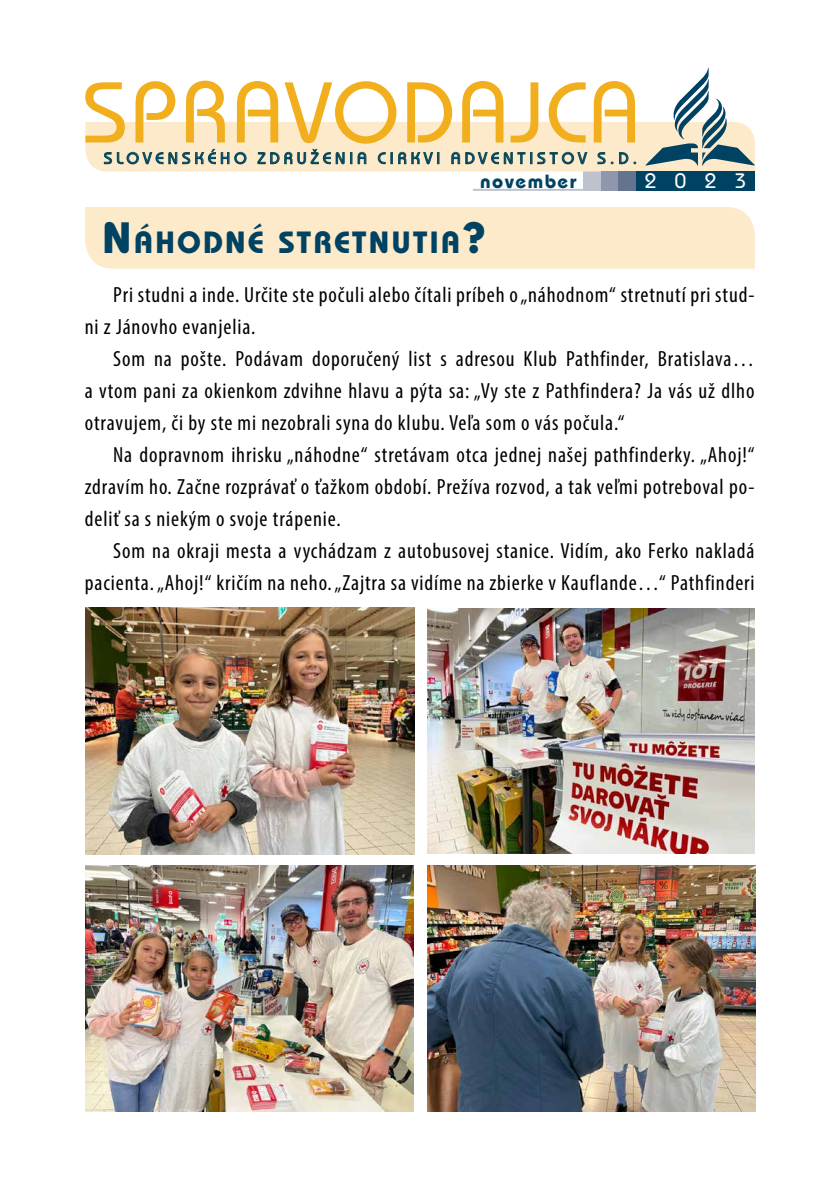
<style>
.page{position:relative;width:840px;height:1191px;background:#fff}
.page>*{position:absolute;margin:0;border:0;box-sizing:border-box;transform-origin:0 0}
.t1{font:500 90.4px "Bauhaus Itc TEE";letter-spacing:.005em;color:#f1ae1d}
.t2{font:700 32.2px "Bauhaus Itc TEE";letter-spacing:.055em;color:#004262}
.t3{font:condensed 22px/32px "Myriad Pro";letter-spacing:.04em;color:#000;text-align:justify}
.t4{font:500 22px "Bauhaus Itc TEE";color:#fff}
.t5{font:700 20px "Bauhaus Itc TEE";letter-spacing:.075em;color:#004262}
.t6{font:16px "ITC Bauhaus Md AT";letter-spacing:.26em;color:#004262}
.s1{font-size:46px}
</style>
<div class="page">
<div style="left:85px;top:207px;width:669px;height:62px;background:#fceacb"></div>
<div style="left:582px;top:171px;width:18px;height:20px;background:#bec2ce"></div>
<hr style="left:473px;top:189px;width:111px;height:2px;background:#bec2ce">
<div style="left:600px;top:171px;width:18px;height:20px;background:#8e97ab"></div>
<div style="left:618px;top:171px;width:136px;height:20px;background:#004262"></div>
<div style="left:618px;top:171px;width:17px;height:20px;background:#64748e"></div>
<svg style="left:85px;top:68px;width:669px;height:103px"></svg>
<img style="left:85px;top:608px;width:329px;height:246px">
<img style="left:427px;top:609px;width:327px;height:245px">
<img style="left:85px;top:865px;width:328px;height:246px">
<img style="left:427px;top:865px;width:328px;height:246px">
<h1 class="t1" style="left:82px;top:59px;width:560px">SPRAVODAJCA</h1>
<p class="t5" style="left:480px;top:169px;width:98px">november</p>
<p class="t6" style="left:104px;top:149px;width:534px">SLOVENSKÉHO ZDRUŽENIA CIRKVI ADVENTISTOV S.D.</p>
<p class="t4" style="left:644px;top:168px;width:104px">2023</p>
<h2 class="t2" style="left:102px;top:222px;width:385px"><span class="s1">N</span>ÁHODNÉ STRETNUTIA<span class="s1">?</span></h2>
<p class="t3" style="left:85px;top:278px;width:670px;text-indent:28px">Pri studni a inde. Určite ste počuli alebo čítali príbeh o „náhodnom“ stretnutí pri stud&shy;ni z Jánovho evanjelia.</p>
<p class="t3" style="left:85px;top:342px;width:670px;text-indent:28px">Som na pošte. Podávam doporučený list s adresou Klub Pathfinder, Bratislava… a vtom pani za okienkom zdvihne hlavu a pýta sa: „Vy ste z Pathfindera? Ja vás už dlho otravujem, či by ste mi nezobrali syna do klubu. Veľa som o vás počula.“</p>
<p class="t3" style="left:85px;top:438px;width:670px;text-indent:28px">Na dopravnom ihrisku „náhodne“ stretávam otca jednej našej pathfinderky. „Ahoj!“ zdravím ho. Začne rozprávať o ťažkom období. Prežíva rozvod, a tak veľmi potreboval po&shy;deliť sa s niekým o svoje trápenie.</p>
<p class="t3" style="left:85px;top:534px;width:671px;text-align:right">Som na okraji mesta a vychádzam z autobusovej stanice. Vidím, ako Ferko nakladá pacienta. „Ahoj!“ kričím na neho. „Zajtra sa vidíme na zbierke v Kauflande…“ Pathfinderi</p>
</div>
